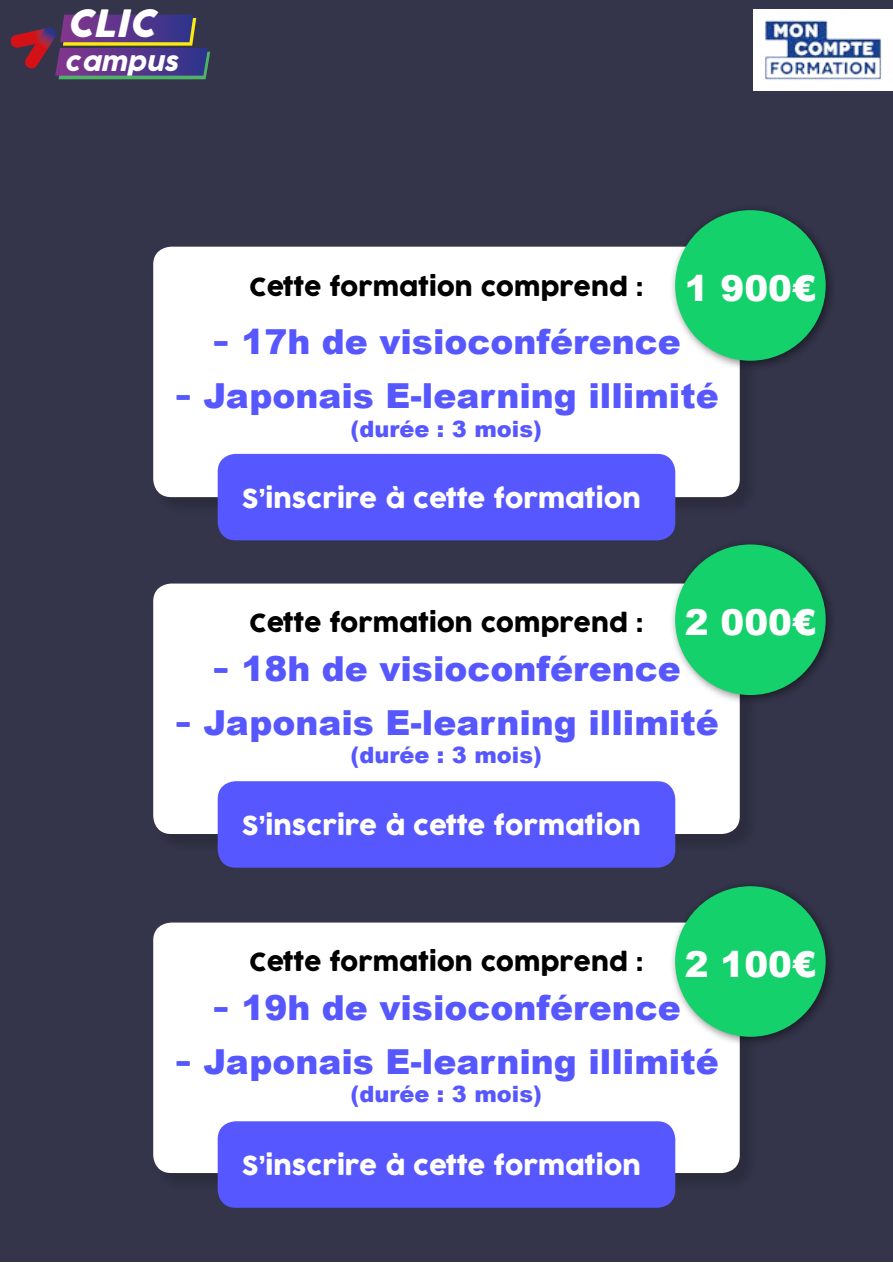
<style>
.page{position:relative;width:893px;height:1263px;background:#fff}
.page>*{position:absolute;margin:0;border:0;box-sizing:border-box;transform-origin:0 0}
.t1{font:italic 37.65px "Cocogoose Pro";color:#fff}
.t2{font:900 35.7px "Arial";color:#fff}
.t3{font:900 34.5px "Arial";color:#5757ff}
.t4{font:25.5px "Cocogoose";color:#fff}
.t5{font:24.75px "Cocogoose";color:#000}
.t6{font:italic 24.75px "Cocogoose Pro";color:#fff}
.t7{font:900 22.5px "Arial";color:#5757ff}
.s1{font-family:"Cocogoose";font-weight:400}
</style>
<div class="page">
<div style="left:0;top:0;width:893px;height:1262px;background:#34344a"></div>
<div style="left:154px;top:248px;width:603px;height:267px;background:#2f2f44"></div>
<div style="left:153px;top:247px;width:587px;height:250px;background:#fff;border-radius:18px"></div>
<div style="left:154px;top:585px;width:603px;height:267px;background:#2f2f43"></div>
<div style="left:153px;top:583px;width:587px;height:251px;background:#fff;border-radius:18px"></div>
<div style="left:154px;top:924px;width:603px;height:267px;background:#2f2f44"></div>
<div style="left:153px;top:922px;width:587px;height:251px;background:#fff;border-radius:18px"></div>
<div style="left:218px;top:454px;width:457px;height:86px;background:#5757ff;border-radius:18px"></div>
<div style="left:218px;top:781px;width:457px;height:87px;background:#5757ff;border-radius:18px"></div>
<div style="left:218px;top:1121px;width:457px;height:87px;background:#5757ff;border-radius:18px"></div>
<svg style="left:11px;top:15px;width:199px;height:64px"></svg>
<svg style="left:754px;top:9px;width:139px;height:82px;background:#ccd4e3"></svg>
<div style="left:669px;top:204px;width:167px;height:167px;background:#000;opacity:.48"></div>
<div style="left:675px;top:210px;width:151px;height:151px;background:#15d16c;border-radius:50%"></div>
<div style="left:669px;top:539px;width:167px;height:166px;background:#000;opacity:.48"></div>
<div style="left:675px;top:544px;width:151px;height:151px;background:#15d16c;border-radius:50%"></div>
<div style="left:669px;top:880px;width:167px;height:167px;background:#000;opacity:.48"></div>
<div style="left:675px;top:886px;width:151px;height:151px;background:#15d16c;border-radius:50%"></div>
<p class="t1" style="left:67px;top:-2px;width:90px">CLIC</p>
<p class="t6" style="left:64px;top:45px;width:115px">campus</p>
<p class="t5" style="left:249px;top:269px;width:396px">Cette formation comprend :</p>
<p class="t2" style="left:685px;top:262px;width:132px">1 900€</p>
<p class="t3" style="left:212px;top:317px;width:471px"><span class="s1">-</span> 17h de visioconférence</p>
<p class="t3" style="left:174px;top:371px;width:546px"><span class="s1">-</span> Japonais E-learning illimité</p>
<p class="t7" style="left:351px;top:413px;width:193px">(durée : 3 mois)</p>
<p class="t4" style="left:242px;top:481px;width:401px">S’inscrire à cette formation</p>
<p class="t5" style="left:249px;top:606px;width:396px">Cette formation comprend :</p>
<p class="t2" style="left:685px;top:596px;width:132px">2 000€</p>
<p class="t3" style="left:212px;top:643px;width:471px"><span class="s1">-</span> 18h de visioconférence</p>
<p class="t3" style="left:174px;top:697px;width:546px"><span class="s1">-</span> Japonais E-learning illimité</p>
<p class="t7" style="left:351px;top:739px;width:193px">(durée : 3 mois)</p>
<p class="t4" style="left:242px;top:808px;width:401px">S’inscrire à cette formation</p>
<p class="t5" style="left:249px;top:945px;width:396px">Cette formation comprend :</p>
<p class="t2" style="left:685px;top:938px;width:132px">2 100€</p>
<p class="t3" style="left:212px;top:982px;width:471px"><span class="s1">-</span> 19h de visioconférence</p>
<p class="t3" style="left:174px;top:1036px;width:546px"><span class="s1">-</span> Japonais E-learning illimité</p>
<p class="t7" style="left:351px;top:1078px;width:193px">(durée : 3 mois)</p>
<p class="t4" style="left:242px;top:1148px;width:401px">S’inscrire à cette formation</p>
</div>
